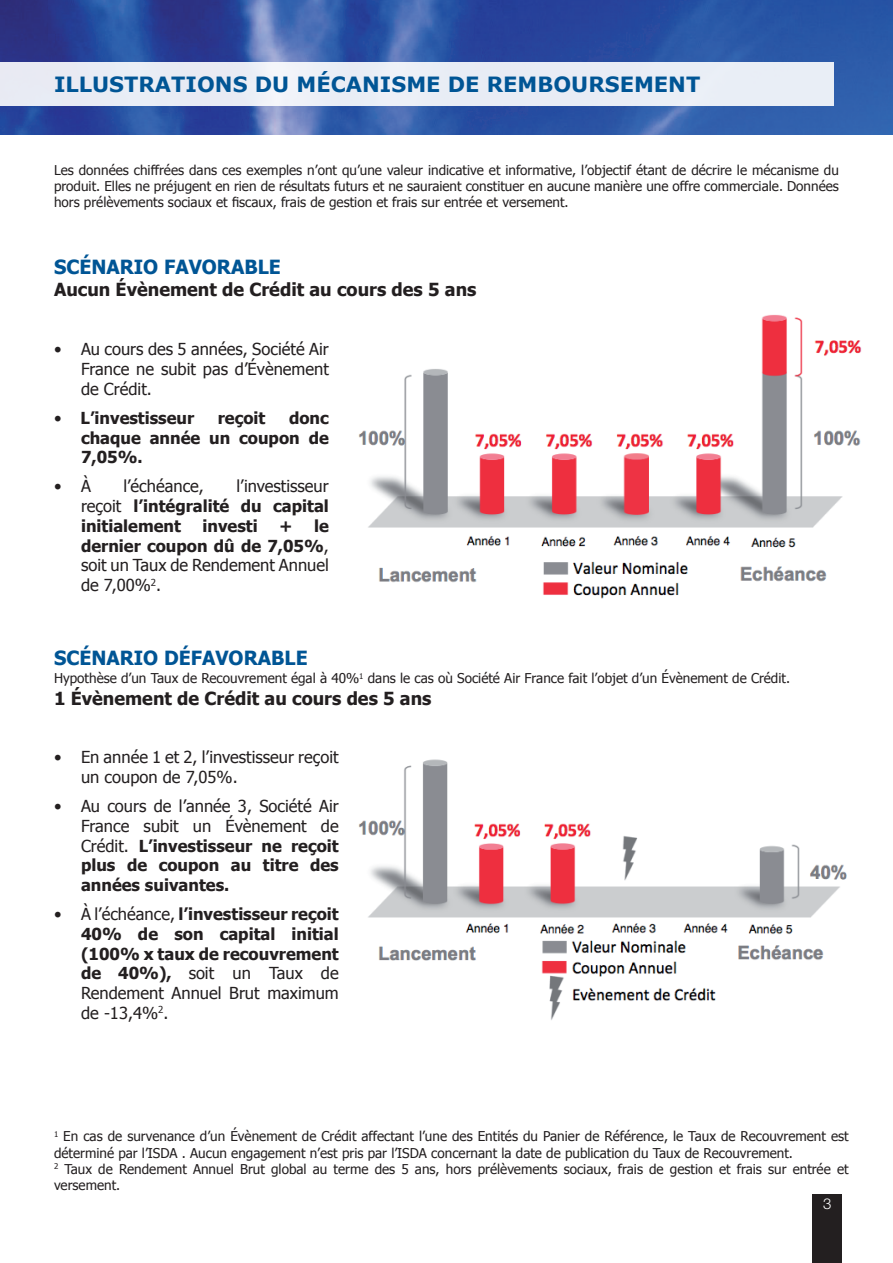
<style>
.page{position:relative;width:893px;height:1263px;background:#fff}
.page>*{position:absolute;margin:0;border:0;box-sizing:border-box;transform-origin:0 0}
.t1{font:700 21px "Verdana";color:#005595}
.t2{font:700 19.5px "Tahoma";color:#005595}
.t3{font:700 18px "Tahoma";color:#231f20}
.t4{font:16.5px/19.8px "Tahoma";color:#231f20;text-align:justify}
.t5{font:700 16.5px/19.8px "Tahoma";color:#231f20;text-align:justify}
.t6{font:300 15px "Helvetica Neue";color:#fff}
.t7{font:13.5px/16.2px "Tahoma";color:#231f20;text-align:justify}
.s1{font-weight:400}
.s2{font-weight:700}
</style>
<div class="page">
<img style="left:0;top:0;width:893px;height:135px">
<div style="left:0;top:63px;width:833px;height:43px;background:#e9edf5"></div>
<div style="left:812px;top:1194px;width:30px;height:69px;background:#231f20"></div>
<img style="left:358px;top:314px;width:504px;height:285px">
<img style="left:358px;top:759px;width:489px;height:261px">
<h1 class="t1" style="left:54px;top:69px;width:55px">ILLUSTRATIONS</h1>
<h1 class="t1" style="left:255px;top:69px;width:17px">DU</h1>
<h1 class="t1" style="left:296px;top:69px;width:17px">MÉCANISME</h1>
<h1 class="t1" style="left:448px;top:69px;width:56px">DE REM</h1>
<h1 class="t1" style="left:537px;top:69px;width:34px">BOURSEMENT</h1>
<p class="t7" style="left:54px;top:161px;width:786px">Les données chiffrées dans ces exemples n’ont qu’une valeur indicative et informative, l’objectif étant de décrire le mécanisme du produit. Elles ne préjugent en rien de résultats futurs et ne sauraient constituer en aucune manière une offre commerciale. Données hors prélèvements sociaux et fiscaux, frais de gestion et frais sur entrée et versement.</p>
<h2 class="t2" style="left:54px;top:253px;width:25px">Scénario</h2>
<h2 class="t2" style="left:164px;top:253px;width:27px">Favora</h2>
<h2 class="t2" style="left:244px;top:253px;width:25px">ble</h2>
<h3 class="t3" style="left:54px;top:276px;width:424px">Aucun Évènement de Crédit au cours des 5 ans</h3>
<p class="t4" style="left:81px;top:339px;width:249px;text-indent:-27px">• Au cours des 5 années, Société Air France ne subit pas d’Évènement de Crédit.</p>
<p class="t5" style="left:54px;top:407px;width:142px"><span class="s1">•</span> L’investisseur</p>
<p class="t5" style="left:218px;top:407px;width:49px">reçoit</p>
<p class="t5" style="left:81px;top:407px;width:249px;text-indent:208px">donc chaque année un coupon de 7,05%.</p>
<p class="t4" style="left:54px;top:476px;width:38px">• À</p>
<p class="t4" style="left:123px;top:476px;width:82px">l’échéance,</p>
<p class="t5" style="left:81px;top:475px;width:249px;text-indent:155px"><span class="s1">l’investisseur reçoit</span> l’intégralité du capital initialement</p>
<p class="t4" style="left:81px;top:515px;width:249px;text-indent:233px"><span class="s2">le dernier coupon dû de 7,05%</span>, soit un Taux de Rendement Annuel de 7,00%<sup>2</sup>.</p>
<p class="t5" style="left:202px;top:515px;width:57px">investi</p>
<p class="t5" style="left:279px;top:515px;width:15px">+</p>
<h2 class="t2" style="left:54px;top:644px;width:25px">Scénario</h2>
<h2 class="t2" style="left:164px;top:644px;width:29px">Défavora</h2>
<h2 class="t2" style="left:271px;top:644px;width:25px">ble</h2>
<p class="t7" style="left:54px;top:669px;width:738px">Hypothèse d’un Taux de Recouvrement égal à 40%<sup>1</sup> dans le cas où Société Air France fait l’objet d’un Évènement de Crédit.</p>
<h3 class="t3" style="left:54px;top:685px;width:379px">1 Évènement de Crédit au cours des 5 ans</h3>
<p class="t4" style="left:81px;top:747px;width:259px;text-indent:-27px">• En année 1 et 2, l’investisseur reçoit un coupon de 7,05%.</p>
<p class="t4" style="left:81px;top:795px;width:259px;text-indent:-27px">• Au cours de l’année 3, Société Air France subit un Évènement de Crédit. <span class="s2">L’investisseur ne reçoit plus de coupon au titre des années suivantes.</span></p>
<p class="t5" style="left:81px;top:903px;width:259px;text-indent:-27px"><span class="s1">• À l’échéance,</span> l’investisseur reçoit 40% de son capital initial (100% x taux de recouvrement de 40%), <span class="s1">soit un Taux de Rendement Annuel Brut maximum de -13,4%</span><sup>2</sup><span class="s1">.</span></p>
<p class="t7" style="left:54px;top:1128px;width:796px;text-align:left"><sup>1</sup> En cas de survenance d’un Évènement de Crédit affectant l’une des Entités du Panier de Référence, le Taux de Recouvrement est déterminé par l’ISDA . Aucun engagement n’est pris par l’ISDA concernant la date de publication du Taux de Recouvrement.<br><sup>2</sup> Taux de Rendement Annuel Brut global au terme des 5 ans, hors prélèvements sociaux, frais de gestion et frais sur entrée et versement.</p>
<p class="t6" style="left:823px;top:1194px;width:10px">3</p>
</div>
